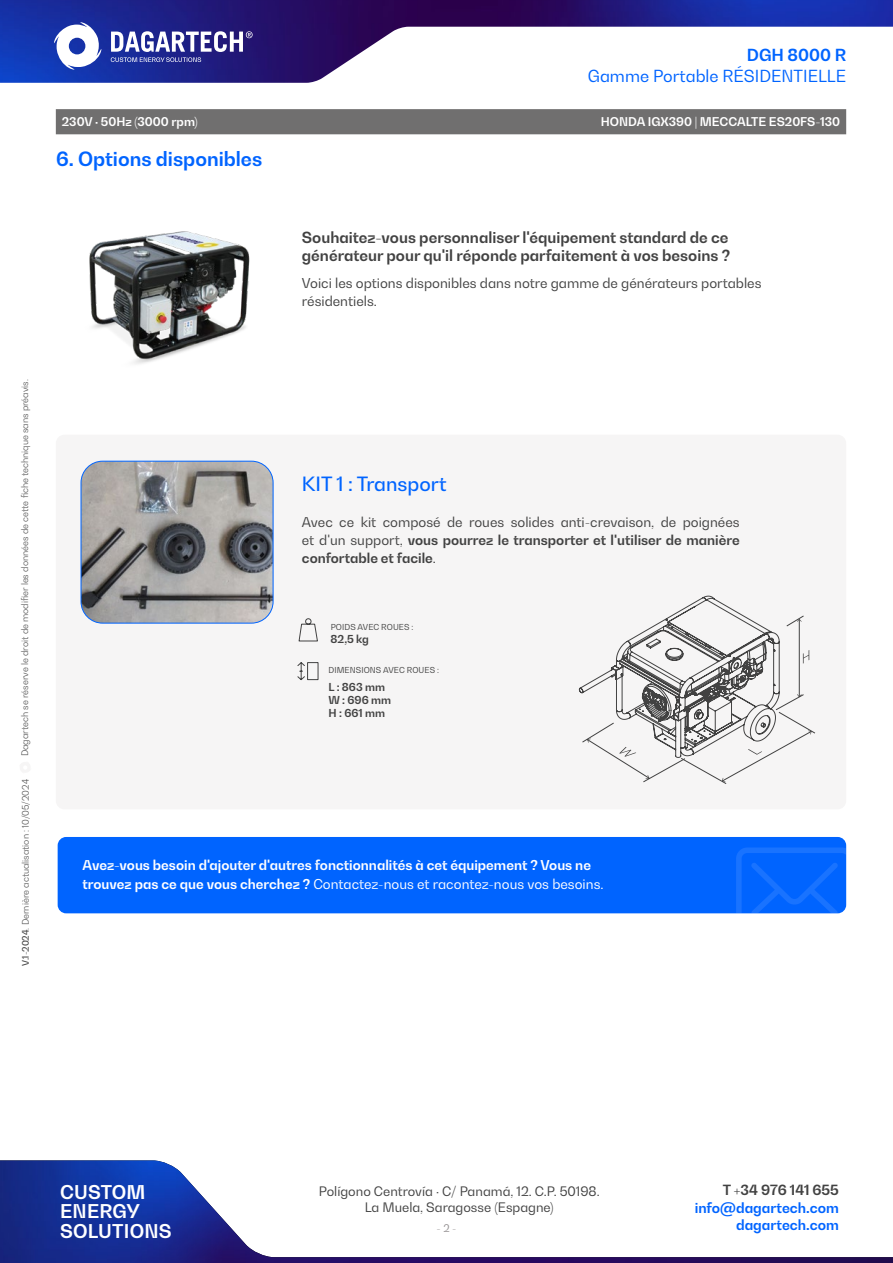
<style>
.page{position:relative;width:893px;height:1263px;background:#fff}
.page>*{position:absolute;margin:0;border:0;box-sizing:border-box;transform-origin:0 0}
.t1{font:700 19.5px "Bw Gradual";color:#0064ff}
.t2{font:500 19.5px "Bw Gradual";color:#0064ff}
.t3{font:700 18.75px/19.4px "Bw Gradual";letter-spacing:.01em;color:#fff}
.t4{font:16.5px "Bw Gradual";color:#0064ff}
.t5{font:700 16.5px "Bw Gradual";color:#0064ff}
.t6{font:700 15.15px/18.3px "Bw Gradual";color:#424242}
.t7{font:700 13.95px "Bw Gradual";color:#0064ff}
.t8{font:700 13.95px "Bw Gradual";color:#424242}
.t9{font:13.5px/18px "Bw Gradual";color:#424242;text-align:justify}
.t10{font:700 13.5px/19.5px "Bw Gradual";color:#fff}
.t11{font:12.9px/16.2px "Bw Gradual";color:#424242;text-align:center}
.t12{font:700 12px "Bw Gradual";color:#fff}
.t13{font:700 10.95px/12.6px "Bw Gradual";color:#424242}
.t14{font:10.5px "Bw Gradual";color:#949091}
.t15{font:300 9px "Bw Gradual";color:#424242}
.t16{font:8.1px "Bw Gradual";letter-spacing:.01em;color:#424242}
.s1{font-weight:500}
.s2{font-weight:700}
.s3{font-weight:400}
</style>
<div class="page">
<img style="left:0;top:0;width:893px;height:83px">
<svg style="left:111px;top:31px;width:142px;height:31px"></svg>
<svg style="left:54px;top:22px;width:47px;height:48px"></svg>
<img style="left:0;top:1160px;width:893px;height:103px">
<div style="left:56px;top:435px;width:790px;height:374px;background:#f6f5f5;border-radius:9px"></div>
<img style="left:81px;top:461px;width:192px;height:162px">
<div style="left:81px;top:461px;width:192px;height:162px;border:1px solid #0064ff;border-radius:22px"></div>
<img style="left:89px;top:231px;width:161px;height:133px">
<svg style="left:579px;top:596px;width:236px;height:188px"></svg>
<div style="left:58px;top:837px;width:788px;height:76px;background:#0064ff;border-radius:9px"></div>
<svg style="left:736px;top:847px;width:110px;height:66px"></svg>
<svg style="left:298px;top:618px;width:20px;height:23px"></svg>
<svg style="left:297px;top:662px;width:21px;height:18px"></svg>
<div style="left:56px;top:109px;width:790px;height:25px;background:#706f6f"></div>
<p class="t5" style="left:747px;top:44px;width:101px">DGH 8000 R</p>
<p class="t4" style="left:588px;top:65px;width:260px">Gamme Portable RÉSIDENTIELLE</p>
<p class="t12" style="left:62px;top:114px;width:138px">230V · 50Hz (3000 rpm)</p>
<p class="t12" style="left:601px;top:114px;width:241px">HONDA IGX390 | MECCALTE ES20FS-130</p>
<h1 class="t1" style="left:56px;top:146px;width:208px">6. Options disponibles</h1>
<p class="t6" style="left:302px;top:228px;width:430px">Souhaitez-vous personnaliser l'équipement standard de ce générateur pour qu'il réponde parfaitement à vos besoins ?</p>
<p class="t9" style="left:302px;top:273px;width:461px">Voici les options disponibles dans notre gamme de générateurs portables résidentiels.</p>
<p class="t15" style="left:19px;top:756px;width:379px;rotate:-90deg">Dagartech se réserve le droit de modifier les données de cette fiche technique sans préavis.</p>
<p class="t15" style="left:20px;top:966px;width:188px;rotate:-90deg"><span class="s1">V.1-2024</span>. Dernière actualisation : 10/05/2024</p>
<h1 class="t2" style="left:302px;top:471px;width:146px">KIT 1 : Transport</h1>
<p class="t9" style="left:302px;top:513px;width:439px">Avec ce kit composé de roues solides anti-crevaison, de poignées et d'un support, <span class="s2">vous pourrez le transporter et l'utiliser de manière confortable et facile</span>.</p>
<p class="t16" style="left:331px;top:622px;width:84px">POIDS AVEC ROUES :</p>
<p class="t13" style="left:331px;top:632px;width:40px">82,5 kg</p>
<p class="t13" style="left:328px;top:681px;width:64px">L : 863 mm<br>W : 696 mm<br>H : 661 mm</p>
<p class="t16" style="left:328px;top:665px;width:112px">DIMENSIONS AVEC ROUES :</p>
<p class="t10" style="left:82px;top:854px;width:523px">Avez-vous besoin d'ajouter d'autres fonctionnalités à cet équipement ? Vous ne trouvez pas ce que vous cherchez ? <span class="s3">Contactez-nous et racontez-nous vos besoins.</span></p>
<h2 class="t3" style="left:60px;top:1182px;width:113px">CUSTOM<br>ENERGY<br>SOLUTIONS</h2>
<p class="t11" style="left:319px;top:1182px;width:282px">Polígono Centrovía · C/ Panamá, 12. C.P. 50198.<br>La Muela, Saragosse (Espagne)</p>
<p class="t14" style="left:437px;top:1221px;width:21px">- 2 -</p>
<p class="t8" style="left:723px;top:1180px;width:118px">T +34 976 141 655</p>
<p class="t7" style="left:695px;top:1199px;width:146px">info@dagartech.com</p>
<p class="t7" style="left:736px;top:1215px;width:104px">dagartech.com</p>
</div>
